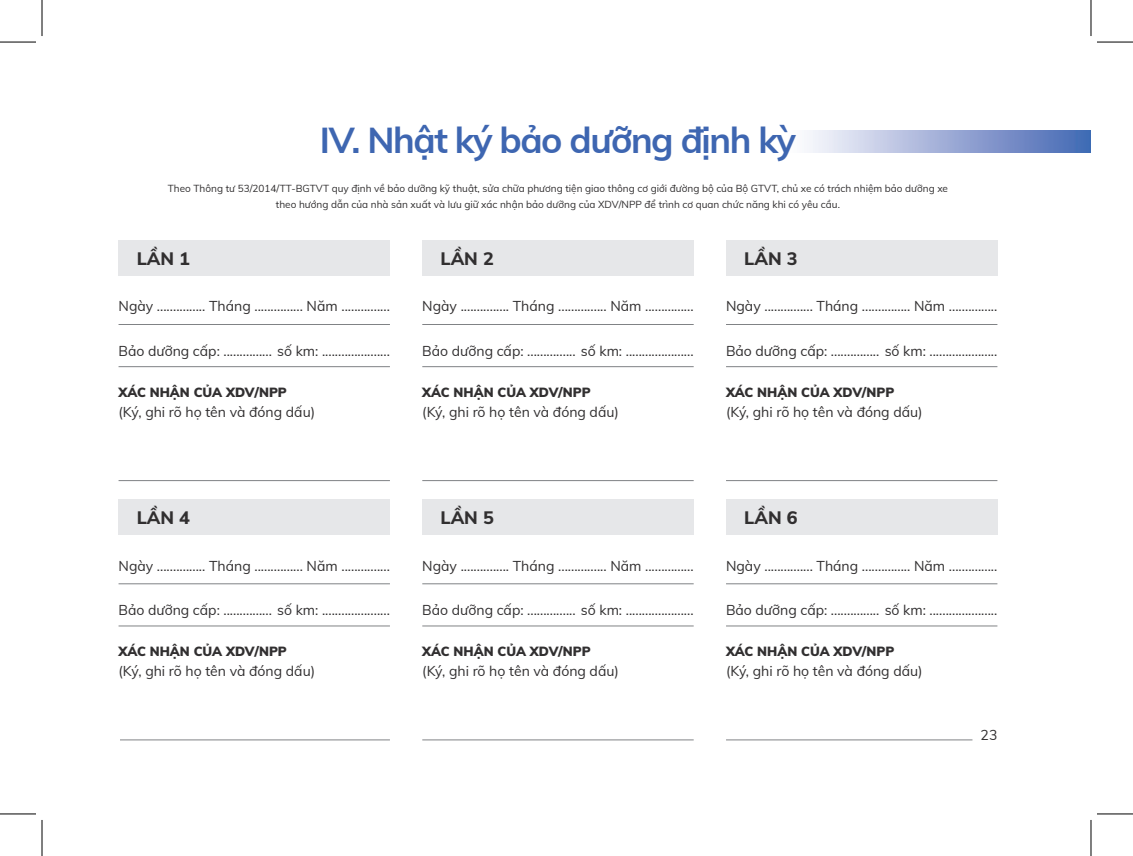
<style>
.page{position:relative;width:1133px;height:856px;background:#fff}
.page>*{position:absolute;margin:0;border:0;box-sizing:border-box;transform-origin:0 0}
.t1{font:700 36px "Muli";letter-spacing:-.04em;color:#3e66b1}
.t2{font:800 18px "Muli";color:#312f30}
.t3{font:14px "Muli";color:#312f30}
.t4{font:900 13px "Muli";color:#312f30}
.t5{font:10px/16px "Muli";color:#312f30;text-align:center}
</style>
<div class="page">
<hr style="left:120px;top:739px;width:270px;height:1px;background:#808285">
<hr style="left:422px;top:739px;width:272px;height:1px;background:#808285">
<hr style="left:726px;top:739px;width:246px;height:1px;background:#808285">
<div style="left:772px;top:130px;width:319px;height:22px;background:linear-gradient(to right,#fff,#4365b3)"></div>
<hr style="left:119px;top:324px;width:271px;height:1px;background:#808285">
<hr style="left:119px;top:366px;width:271px;height:1px;background:#808285">
<hr style="left:119px;top:480px;width:271px;height:1px;background:#808285">
<div style="left:119px;top:239px;width:271px;height:36px;background:#e6e7e9"></div>
<hr style="left:119px;top:583px;width:271px;height:1px;background:#808285">
<hr style="left:119px;top:625px;width:271px;height:1px;background:#808285">
<div style="left:119px;top:498px;width:271px;height:36px;background:#e6e7e9"></div>
<hr style="left:422px;top:324px;width:272px;height:1px;background:#808285">
<hr style="left:422px;top:366px;width:272px;height:1px;background:#808285">
<hr style="left:422px;top:480px;width:272px;height:1px;background:#808285">
<div style="left:422px;top:239px;width:272px;height:36px;background:#e6e7e9"></div>
<hr style="left:422px;top:583px;width:272px;height:1px;background:#808285">
<hr style="left:422px;top:625px;width:272px;height:1px;background:#808285">
<div style="left:422px;top:498px;width:272px;height:36px;background:#e6e7e9"></div>
<hr style="left:726px;top:324px;width:271px;height:1px;background:#808285">
<hr style="left:726px;top:366px;width:271px;height:1px;background:#808285">
<hr style="left:726px;top:480px;width:271px;height:1px;background:#808285">
<div style="left:726px;top:239px;width:271px;height:36px;background:#e6e7e9"></div>
<hr style="left:726px;top:583px;width:271px;height:1px;background:#808285">
<hr style="left:726px;top:625px;width:271px;height:1px;background:#808285">
<div style="left:726px;top:498px;width:271px;height:36px;background:#e6e7e9"></div>
<hr style="left:0;top:42px;width:36px;height:1px;background:#000">
<hr style="left:1097px;top:42px;width:36px;height:1px;background:#000">
<hr style="left:0;top:813px;width:36px;height:1px;background:#000">
<hr style="left:1097px;top:813px;width:36px;height:1px;background:#000">
<hr style="left:42px;top:0;width:1px;height:36px;background:#000">
<hr style="left:42px;top:819px;width:1px;height:36px;background:#000">
<hr style="left:1090px;top:0;width:1px;height:36px;background:#000">
<hr style="left:1090px;top:819px;width:1px;height:36px;background:#000">
<p class="t1" style="left:320px;top:113px;width:477px">IV. Nhật ký bảo dưỡng định kỳ</p>
<p class="t5" style="left:168px;top:180px;width:781px">Theo Thông tư 53/2014/TT-BGTVT quy định về bảo dưỡng kỹ thuật, sửa chữa phương tiện giao thông cơ giới đường bộ của Bộ GTVT, chủ xe có trách nhiệm bảo dưỡng xe theo hướng dẫn của nhà sản xuất và lưu giữ xác nhận bảo dưỡng của XDV/NPP để trình cơ quan chức năng khi có yêu cầu.</p>
<p class="t2" style="left:137px;top:245px;width:55px">LẦN 1</p>
<p class="t2" style="left:440px;top:245px;width:55px">LẦN 2</p>
<p class="t2" style="left:744px;top:245px;width:55px">LẦN 3</p>
<p class="t3" style="left:119px;top:296px;width:273px">Ngày ............... Tháng ............... Năm ...............</p>
<p class="t3" style="left:422px;top:296px;width:273px">Ngày ............... Tháng ............... Năm ...............</p>
<p class="t3" style="left:726px;top:296px;width:273px">Ngày ............... Tháng ............... Năm ...............</p>
<p class="t3" style="left:119px;top:340px;width:273px">Bảo dưỡng cấp: ............... số km: .....................</p>
<p class="t3" style="left:422px;top:340px;width:273px">Bảo dưỡng cấp: ............... số km: .....................</p>
<p class="t3" style="left:726px;top:340px;width:273px">Bảo dưỡng cấp: ............... số km: .....................</p>
<p class="t4" style="left:119px;top:382px;width:170px">XÁC NHẬN CỦA XDV/NPP</p>
<p class="t3" style="left:119px;top:401px;width:198px">(Ký, ghi rõ họ tên và đóng dấu)</p>
<p class="t4" style="left:422px;top:382px;width:170px">XÁC NHẬN CỦA XDV/NPP</p>
<p class="t3" style="left:422px;top:401px;width:198px">(Ký, ghi rõ họ tên và đóng dấu)</p>
<p class="t4" style="left:726px;top:382px;width:170px">XÁC NHẬN CỦA XDV/NPP</p>
<p class="t3" style="left:726px;top:401px;width:198px">(Ký, ghi rõ họ tên và đóng dấu)</p>
<p class="t2" style="left:137px;top:504px;width:55px">LẦN 4</p>
<p class="t2" style="left:440px;top:504px;width:55px">LẦN 5</p>
<p class="t2" style="left:744px;top:504px;width:55px">LẦN 6</p>
<p class="t3" style="left:119px;top:555px;width:273px">Ngày ............... Tháng ............... Năm ...............</p>
<p class="t3" style="left:422px;top:555px;width:273px">Ngày ............... Tháng ............... Năm ...............</p>
<p class="t3" style="left:726px;top:555px;width:273px">Ngày ............... Tháng ............... Năm ...............</p>
<p class="t3" style="left:119px;top:599px;width:273px">Bảo dưỡng cấp: ............... số km: .....................</p>
<p class="t3" style="left:422px;top:599px;width:273px">Bảo dưỡng cấp: ............... số km: .....................</p>
<p class="t3" style="left:726px;top:599px;width:273px">Bảo dưỡng cấp: ............... số km: .....................</p>
<p class="t4" style="left:119px;top:641px;width:170px">XÁC NHẬN CỦA XDV/NPP</p>
<p class="t3" style="left:119px;top:660px;width:198px">(Ký, ghi rõ họ tên và đóng dấu)</p>
<p class="t4" style="left:422px;top:641px;width:170px">XÁC NHẬN CỦA XDV/NPP</p>
<p class="t3" style="left:422px;top:660px;width:198px">(Ký, ghi rõ họ tên và đóng dấu)</p>
<p class="t4" style="left:726px;top:641px;width:170px">XÁC NHẬN CỦA XDV/NPP</p>
<p class="t3" style="left:726px;top:660px;width:198px">(Ký, ghi rõ họ tên và đóng dấu)</p>
<p class="t3" style="left:980px;top:724px;width:18px">23</p>
</div>
